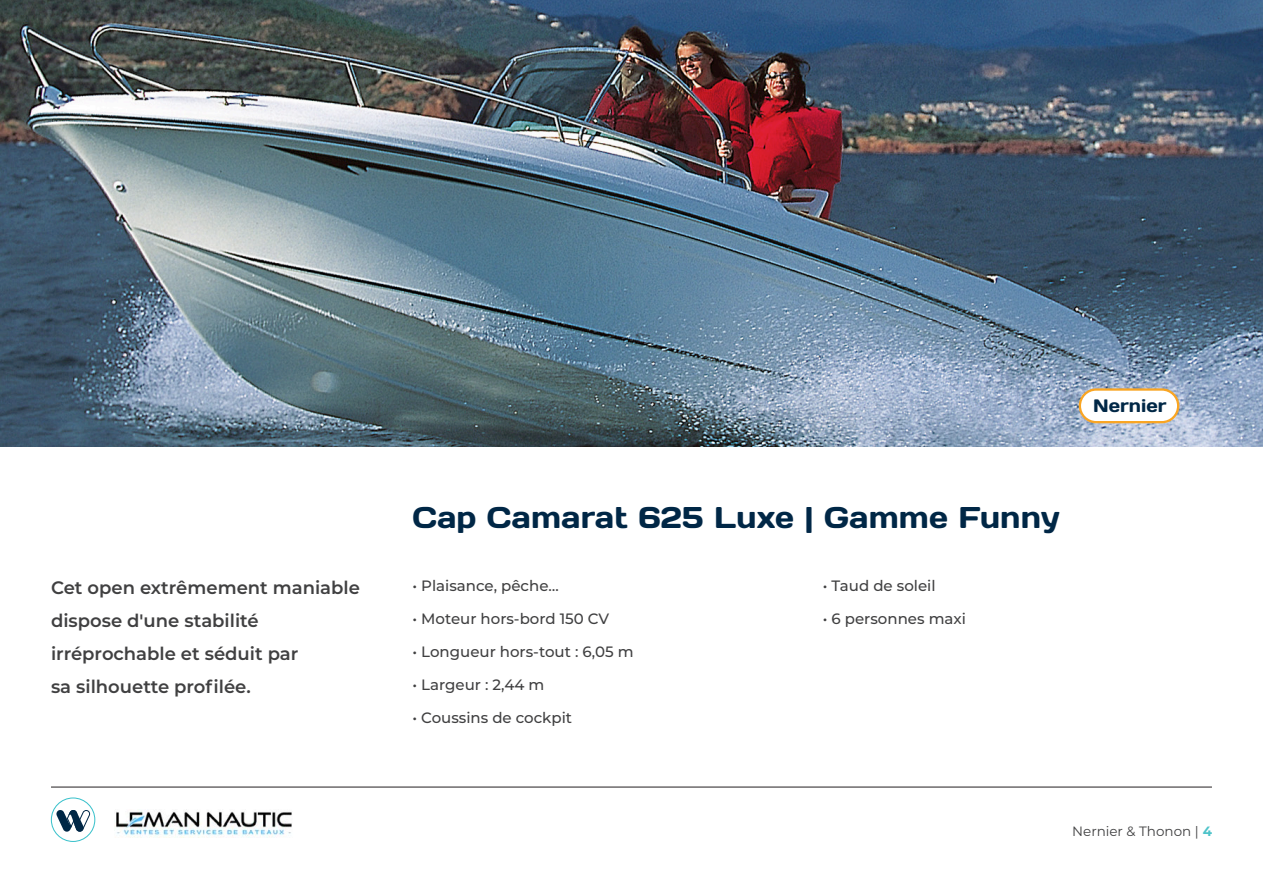
<style>
.page{position:relative;width:1263px;height:893px;background:#fff}
.page>*{position:absolute;margin:0;border:0;box-sizing:border-box;transform-origin:0 0}
.t1{font:30px "Days One";color:#002746}
.t2{font:600 18px/33px "Montserrat";color:#404041}
.t3{font:18px "Days One";color:#002746}
.t4{font:500 15px "Montserrat";color:#404041}
.t5{font:13.5px "Montserrat";color:#404041}
.s1{font-weight:700;color:#4ec3c9}
</style>
<div class="page">
<hr style="left:51px;top:787px;width:1161px;height:1px;background:#231f20">
<div style="left:51px;top:797px;width:44px;height:45px;border:1px solid #39c1cb;border-radius:50%"></div>
<svg style="left:56px;top:810px;width:35px;height:22px"></svg>
<img style="left:114px;top:809px;width:178px;height:28px">
<img style="left:0;top:0;width:1263px;height:446px">
<div style="left:1080px;top:389px;width:98px;height:33px;background:#fff;border-radius:16px"></div>
<div style="left:1079px;top:388px;width:100px;height:35px;border:2px solid #f9a523;border-radius:16px"></div>
<p class="t2" style="left:51px;top:570px;width:310px">Cet open extrêmement maniable dispose d'une stabilité</p>
<p class="t2" style="left:51px;top:636px;width:249px">irréprochable et séduit par</p>
<p class="t2" style="left:51px;top:669px;width:201px">sa silhouette profilée.</p>
<p class="t3" style="left:1093px;top:394px;width:75px">Nernier</p>
<p class="t1" style="left:412px;top:498px;width:649px">Cap Camarat 625 Luxe | Gamme Funny</p>
<p class="t4" style="left:412px;top:575px;width:148px">• Plaisance, pêche…</p>
<p class="t4" style="left:412px;top:608px;width:198px">• Moteur hors-bord 150 CV</p>
<p class="t4" style="left:412px;top:641px;width:223px">• Longueur hors-tout : 6,05 m</p>
<p class="t4" style="left:412px;top:674px;width:133px">• Largeur : 2,44 m</p>
<p class="t4" style="left:412px;top:707px;width:161px">• Coussins de cockpit</p>
<p class="t4" style="left:823px;top:575px;width:114px">• Taud de soleil</p>
<p class="t4" style="left:823px;top:608px;width:145px">• 6 personnes maxi</p>
<p class="t5" style="left:1072px;top:822px;width:141px">Nernier &amp; Thonon | <span class="s1">4</span></p>
</div>
